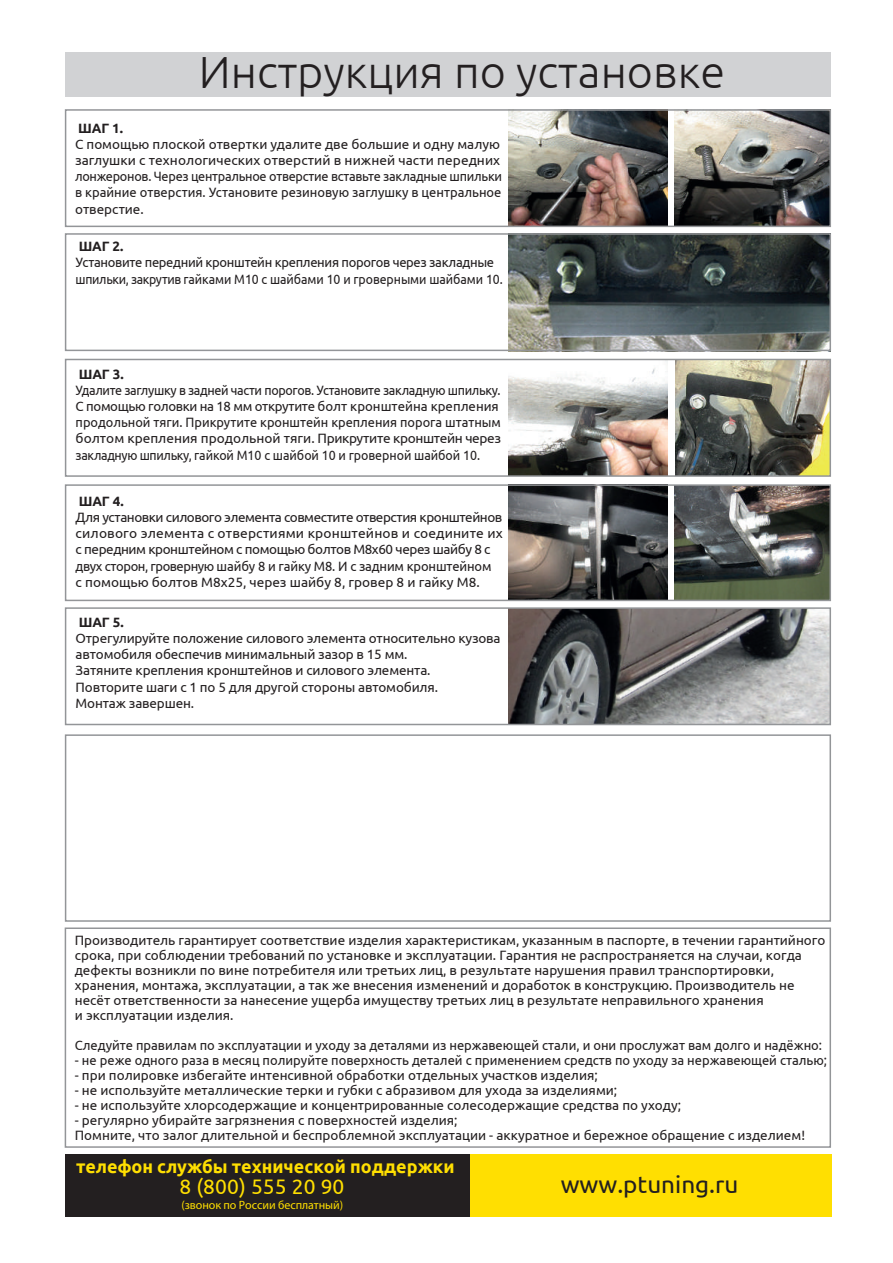
<style>
.page{position:relative;width:893px;height:1263px;background:#fff}
.page>*{position:absolute;margin:0;border:0;box-sizing:border-box;transform-origin:0 0}
.t1{font:300 45px "Ubuntu";color:#231f20}
.t2{font:24.3px "Ubuntu";color:#231f20}
.t3{font:21px "Ubuntu";letter-spacing:.005em;color:#ffdf01}
.t4{font:700 18px "Ubuntu";color:#ffdf01}
.t5{font:13.5px/16.2px "Ubuntu";color:#231f20}
.t6{font:13.5px/16.2px "Ubuntu";color:#231f20;scale:.93 1}
.t7{font:13.5px/16.2px "Ubuntu";letter-spacing:-.02em;color:#231f20}
.t8{font:13.5px/16.2px "Ubuntu";letter-spacing:-.025em;color:#231f20;scale:.96 1}
.t9{font:13.5px "Ubuntu";color:#231f20;scale:.96 1}
.t10{font:700 13.5px "Ubuntu";letter-spacing:-.01em;color:#231f20}
.t11{font:12px "Myriad Pro";letter-spacing:-.005em;color:#ffdf01}
</style>
<div class="page">
<img style="left:509px;top:487px;width:158px;height:111px">
<img style="left:675px;top:112px;width:153px;height:112px">
<img style="left:508px;top:112px;width:159px;height:112px">
<img style="left:508px;top:368px;width:159px;height:106px">
<img style="left:675px;top:487px;width:153px;height:111px">
<img style="left:509px;top:610px;width:319px;height:112px">
<img style="left:675px;top:362px;width:153px;height:112px">
<img style="left:508px;top:236px;width:320px;height:112px">
<div style="left:65px;top:233px;width:766px;height:118px;border:2px solid #939598"></div>
<div style="left:65px;top:109px;width:766px;height:118px;border:2px solid #939598"></div>
<div style="left:65px;top:359px;width:766px;height:118px;border:2px solid #939598"></div>
<div style="left:65px;top:484px;width:766px;height:117px;border:2px solid #939598"></div>
<div style="left:65px;top:607px;width:766px;height:118px;border:2px solid #939598"></div>
<div style="left:65px;top:53px;width:765px;height:44px;background:#d1d2d4"></div>
<div style="left:65px;top:927px;width:766px;height:221px;border:2px solid #939598"></div>
<div style="left:65px;top:1154px;width:765px;height:63px;background:#231f20"></div>
<div style="left:470px;top:1154px;width:361px;height:63px;background:#ffdf01"></div>
<div style="left:65px;top:734px;width:766px;height:188px;border:2px solid #939598"></div>
<h1 class="t1" style="left:199px;top:45px;width:528px">Инструкция по установке</h1>
<p class="t10" style="left:78px;top:120px;width:46px">ШАГ 1.</p>
<p class="t5" style="left:75px;top:135px;width:429px">С помощью плоской отвертки удалите две большие и одну малую заглушки с технологических отверстий в нижней части передних лонжеронов. Через центральное отверстие вставьте закладные шпильки в крайние отверстия. Установите резиновую заглушку в центральное отверстие.</p>
<p class="t10" style="left:79px;top:238px;width:46px">ШАГ 2.</p>
<p class="t8" style="left:76px;top:254px;width:446px">Установите передний кронштейн крепления порогов через закладные шпильки, закрутив гайками М10 с шайбами 10 и гроверными шайбами 10.</p>
<p class="t10" style="left:79px;top:366px;width:46px">ШАГ 3.</p>
<p class="t6" style="left:76px;top:382px;width:459px">Удалите заглушку в задней части порогов. Установите закладную шпильку.<br>С помощью головки на 18 мм открутите болт кронштейна крепления продольной тяги. Прикрутите кронштейн крепления порога штатным болтом крепления продольной тяги. Прикрутите кронштейн через закладную шпильку, гайкой М10 с шайбой 10 и гроверной шайбой 10.</p>
<p class="t10" style="left:79px;top:493px;width:46px">ШАГ 4.</p>
<p class="t7" style="left:76px;top:509px;width:429px">Для установки силового элемента совместите отверстия кронштейнов силового элемента с отверстиями кронштейнов и соедините их с передним кронштейном с помощью болтов М8х60 через шайбу 8 с двух сторон, гроверную шайбу 8 и гайку М8. И с задним кронштейном<br>с помощью болтов М8х25, через шайбу 8, гровер 8 и гайку М8.</p>
<p class="t10" style="left:79px;top:614px;width:46px">ШАГ 5.</p>
<p class="t5" style="left:76px;top:630px;width:426px">Отрегулируйте положение силового элемента относительно кузова автомобиля обеспечив минимальный зазор в 15 мм.<br>Затяните крепления кронштейнов и силового элемента.<br>Повторите шаги с 1 по 5 для другой стороны автомобиля.<br>Монтаж завершен.</p>
<p class="t5" style="left:75px;top:932px;width:752px;line-height:15px">Производитель гарантирует соответствие изделия характеристикам, указанным в паспорте, в течении гарантийного срока, при соблюдении требований по установке и эксплуатации. Гарантия не распространяется на случаи, когда дефекты возникли по вине потребителя или третьих лиц, в результате нарушения правил транспортировки, хранения, монтажа, эксплуатации, а так же внесения изменений и доработок в конструкцию. Производитель не несёт ответственности за нанесение ущерба имуществу третьих лиц в результате неправильного хранения<br>и эксплуатации изделия.</p>
<p class="t9" style="left:75px;top:1037px;width:780px">Следуйте правилам по эксплуатации и уходу за деталями из нержавеющей стали, и они прослужат вам долго и надёжно:</p>
<p class="t5" style="left:75px;top:1051px;width:754px">- не реже одного раза в месяц полируйте поверхность деталей с применением средств по уходу за нержавеющей сталью;</p>
<p class="t5" style="left:75px;top:1066px;width:524px">- при полировке избегайте интенсивной обработки отдельных участков изделия;</p>
<p class="t5" style="left:75px;top:1081px;width:544px">- не используйте металлические терки и губки с абразивом для ухода за изделиями;</p>
<p class="t5" style="left:75px;top:1096px;width:608px">- не используйте хлорсодержащие и концентрированные солесодержащие средства по уходу;</p>
<p class="t5" style="left:75px;top:1112px;width:732px;line-height:15px">- регулярно убирайте загрязнения с поверхностей изделия;<br>Помните, что залог длительной и беспроблемной эксплуатации - аккуратное и бережное обращение с изделием!</p>
<h3 class="t4" style="left:76px;top:1156px;width:380px">телефон службы технической поддержки</h3>
<h3 class="t3" style="left:179px;top:1174px;width:166px">8 (800) 555 20 90</h3>
<p class="t11" style="left:181px;top:1197px;width:163px">(звонок по России бесплатный)</p>
<h2 class="t2" style="left:561px;top:1169px;width:179px">www.ptuning.ru</h2>
</div>
